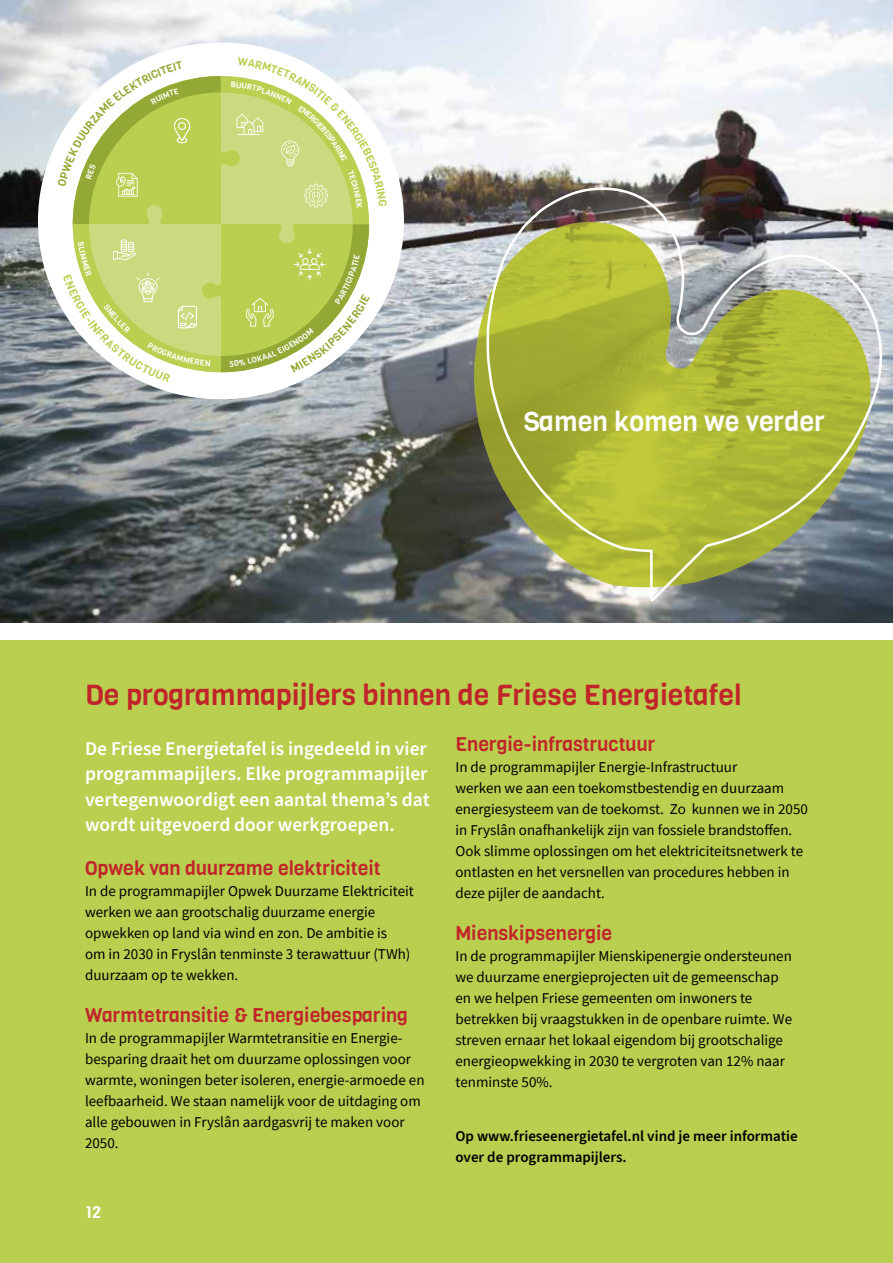
<style>
.page{position:relative;width:893px;height:1263px;background:#fff}
.page>*{position:absolute;margin:0;border:0;box-sizing:border-box;transform-origin:0 0}
.t1{font:28.5px "Viga";color:#c1252a}
.t2{font:27px "Viga";color:#fff}
.t3{font:600 19.5px/25.5px "Source Sans Pro";color:#fff}
.t4{font:19.5px "Viga";color:#c1252a}
.t5{font:16.5px "Viga";color:#fff}
.t6{font:15px/21px "Source Sans Pro";color:#000}
.t7{font:600 15px/21px "Source Sans Pro";color:#000}
</style>
<div class="page">
<img style="left:0;top:0;width:893px;height:623px">
<div style="left:0;top:640px;width:893px;height:623px;background:#b9cf50"></div>
<svg style="left:474px;top:221px;width:11px;height:366px"></svg>
<svg style="left:485px;top:186px;width:399px;height:419px"></svg>
<div style="left:38px;top:43px;width:366px;height:356px;background:#fff;border-radius:50%"></div>
<svg style="left:58px;top:57px;width:329px;height:325px"></svg>
<h2 class="t2" style="left:524px;top:404px;width:303px">Samen komen we verder</h2>
<h1 class="t1" style="left:85px;top:676px;width:658px">De programmapijlers binnen de Friese Energietafel</h1>
<h3 class="t3" style="left:85px;top:736px;width:346px">De Friese Energietafel is ingedeeld in vier programmapijlers. Elke programmapijler vertegenwoordigt een aantal thema’s dat wordt uitgevoerd door werkgroepen.</h3>
<h3 class="t4" style="left:85px;top:855px;width:297px">Opwek van duurzame elektriciteit</h3>
<p class="t6" style="left:85px;top:880px;width:330px">In de programmapijler Opwek Duurzame Elektriciteit werken we aan grootschalig duurzame energie opwekken op land via wind en zon. De ambitie is<br>om in 2030 in Fryslân tenminste 3 terawattuur (TWh) duurzaam op te wekken.</p>
<h3 class="t4" style="left:85px;top:1002px;width:324px">Warmtetransitie &amp; Energiebesparing</h3>
<p class="t6" style="left:85px;top:1027px;width:341px">In de programmapijler Warmtetransitie en Energie&shy;besparing draait het om duurzame oplossingen voor warmte, woningen beter isoleren, energie-armoede en leefbaarheid. We staan namelijk voor de uitdaging om alle gebouwen in Fryslân aardgasvrij te maken voor 2050.</p>
<p class="t5" style="left:85px;top:1201px;width:18px">12</p>
<h3 class="t4" style="left:455px;top:731px;width:202px">Energie-infrastructuur</h3>
<p class="t6" style="left:455px;top:756px;width:354px">In de programmapijler Energie-Infrastructuur<br>werken we aan een toekomstbestendig en duurzaam energiesysteem van de toekomst. Zo kunnen we in 2050 in Fryslân onafhankelijk zijn van fossiele brandstoffen.<br>Ook slimme oplossingen om het elektriciteitsnetwerk te ontlasten en het versnellen van procedures hebben in deze pijler de aandacht.</p>
<h3 class="t4" style="left:455px;top:920px;width:158px">Mienskipsenergie</h3>
<p class="t6" style="left:455px;top:945px;width:338px">In de programmapijler Mienskipenergie ondersteunen we duurzame energieprojecten uit de gemeenschap en we helpen Friese gemeenten om inwoners te betrekken bij vraagstukken in de openbare ruimte. We streven ernaar het lokaal eigendom bij grootschalige energieopwekking in 2030 te vergroten van 12% naar tenminste 50%.</p>
<p class="t7" style="left:455px;top:1126px;width:344px">Op www.frieseenergietafel.nl vind je meer informatie over de programmapijlers.</p>
</div>
